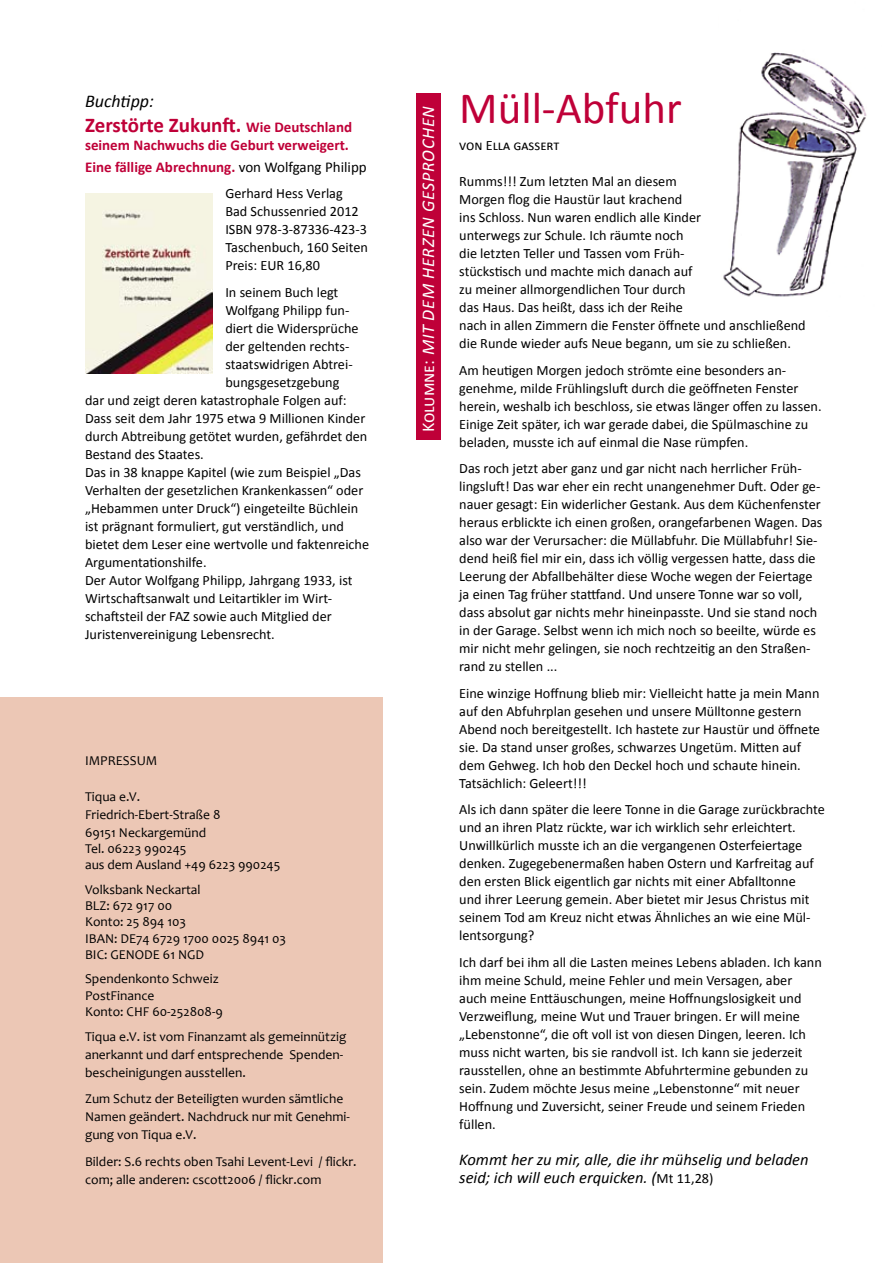
<style>
.page{position:relative;width:893px;height:1263px;background:#fff}
.page>*{position:absolute;margin:0;border:0;box-sizing:border-box;transform-origin:0 0}
.t1{font:45px "Calibri";color:#bf0038}
.t2{font:700 21px "Calibri";letter-spacing:-.005em;color:#bf0038}
.t3{font:italic 18px "Calibri";letter-spacing:.04em;color:#fff}
.t4{font:italic 18px "Calibri";color:#000}
.t5{font:italic 16.5px/18px "Calibri";color:#000}
.t6{font:700 15px/21.6px "Calibri";letter-spacing:-.01em;color:#bf0038}
.t7{font:14.25px/18px "Calibri";color:#000}
.t8{font:13.5px/18px "Candara";color:#000}
.s1{font-size:15px}
.s2{font-weight:400;color:#000}
.s3{font-style:normal}
.s4{font-style:normal;font-size:14.25px}
</style>
<div class="page">
<img style="left:723px;top:52px;width:144px;height:245px">
<img style="left:85px;top:194px;width:128px;height:179px">
<div style="left:0;top:697px;width:383px;height:566px;background:#ecc7b5"></div>
<div style="left:417px;top:94px;width:24px;height:346px;background:#bf0038"></div>
<p class="t4" style="left:85px;top:89px;width:70px">Buchtipp:</p>
<h2 class="t2" style="left:85px;top:112px;width:269px">Zerstörte Zukunft. <span class="s1">Wie Deutschland</span></h2>
<p class="t6" style="left:85px;top:134px;width:283px">seinem Nachwuchs die Geburt verweigert.<br>Eine fällige Abrechnung. <span class="s2">von Wolfgang Philipp</span></p>
<p class="t7" style="left:225px;top:185px;width:144px">Gerhard Hess Verlag<br>Bad Schussenried 2012<br>ISBN 978-3-87336-423-3<br>Taschenbuch, 160 Seiten<br>Preis: EUR 16,80</p>
<p class="t7" style="left:225px;top:283px;width:115px">In seinem Buch legt</p>
<p class="t7" style="left:225px;top:301px;width:126px">Wolfgang Philipp fun-</p>
<p class="t7" style="left:225px;top:319px;width:135px">diert die Widersprüche</p>
<p class="t7" style="left:225px;top:337px;width:126px">der geltenden rechts-</p>
<p class="t7" style="left:225px;top:355px;width:129px">staatswidrigen Abtrei-</p>
<p class="t7" style="left:225px;top:373px;width:116px">bungsgesetzgebung</p>
<p class="t7" style="left:85px;top:391px;width:263px">dar und zeigt deren katastrophale Folgen auf:</p>
<p class="t7" style="left:85px;top:409px;width:282px">Dass seit dem Jahr 1975 etwa 9 Millionen Kinder</p>
<p class="t7" style="left:85px;top:427px;width:284px">durch Abtreibung getötet wurden, gefährdet den</p>
<p class="t7" style="left:85px;top:445px;width:120px">Bestand des Staates.</p>
<p class="t7" style="left:85px;top:463px;width:277px">Das in 38 knappe Kapitel (wie zum Beispiel „Das</p>
<p class="t7" style="left:85px;top:481px;width:280px">Verhalten der gesetzlichen Krankenkassen“ oder</p>
<p class="t7" style="left:85px;top:499px;width:275px">„Hebammen unter Druck“) eingeteilte Büchlein</p>
<p class="t7" style="left:85px;top:517px;width:260px">ist prägnant formuliert, gut verständlich, und</p>
<p class="t7" style="left:85px;top:535px;width:286px">bietet dem Leser eine wertvolle und faktenreiche</p>
<p class="t7" style="left:85px;top:553px;width:123px">Argumentationshilfe.</p>
<p class="t7" style="left:85px;top:571px;width:269px">Der Autor Wolfgang Philipp, Jahrgang 1933, ist</p>
<p class="t7" style="left:85px;top:589px;width:249px">Wirtschaftsanwalt und Leitartikler im Wirt-</p>
<p class="t7" style="left:85px;top:607px;width:248px">schaftsteil der FAZ sowie auch Mitglied der</p>
<p class="t7" style="left:85px;top:625px;width:191px">Juristenvereinigung Lebensrecht.</p>
<p class="t8" style="left:85px;top:751px;width:74px">IMPRESSUM</p>
<p class="t8" style="left:85px;top:787px;width:137px">Tiqua e.V.<br>Friedrich-Ebert-Straße 8<br>69151 Neckargemünd</p>
<p class="t8" style="left:85px;top:840px;width:197px;line-height:16.2px">Tel. 06223 990245<br>aus dem Ausland +49 6223 990245</p>
<p class="t8" style="left:85px;top:881px;width:203px;line-height:16.2px">Volksbank Neckartal<br>BLZ: 672 917 00<br>Konto: 25 894 103<br>IBAN: DE74 6729 1700 0025 8941 03<br>BIC: GENODE 61 NGD</p>
<p class="t8" style="left:85px;top:971px;width:139px;line-height:16.2px">Spendenkonto Schweiz<br>PostFinance<br>Konto: CHF 60-252808-9</p>
<p class="t8" style="left:85px;top:1027px;width:263px">Tiqua e.V. ist vom Finanzamt als gemeinnützig anerkannt und darf entsprechende Spenden&shy;bescheinigungen ausstellen.</p>
<p class="t8" style="left:85px;top:1089px;width:266px">Zum Schutz der Beteiligten wurden sämtliche<br>Namen geändert. Nachdruck nur mit Genehmi&shy;gung von Tiqua e.V.</p>
<p class="t8" style="left:85px;top:1152px;width:273px">Bilder: S.6 rechts oben Tsahi Levent-Levi / flickr. com; alle anderen: cscott2006 / flickr.com</p>
<p class="t3" style="left:416px;top:432px;width:327px;rotate:-90deg"><span class="s3">Kolumne:</span> Mit dem Herzen gesprochen</p>
<h1 class="t1" style="left:459px;top:80px;width:224px">Müll-Abfuhr</h1>
<p class="t7" style="left:459px;top:136px;width:102px">von Ella gassert</p>
<p class="t7" style="left:459px;top:172px;width:348px">Rumms!!! Zum letzten Mal an diesem<br>Morgen flog die Haustür laut krachend<br>ins Schloss. Nun waren endlich alle Kinder<br>unterwegs zur Schule. Ich räumte noch<br>die letzten Teller und Tassen vom Früh-<br>stückstisch und machte mich danach auf<br>zu meiner allmorgendlichen Tour durch<br>das Haus. Das heißt, dass ich der Reihe<br>nach in allen Zimmern die Fenster öffnete und anschließend die Runde wieder aufs Neue begann, um sie zu schließen.</p>
<p class="t7" style="left:459px;top:361px;width:364px">Am heutigen Morgen jedoch strömte eine besonders an&shy;genehme, milde Frühlingsluft durch die geöffneten Fenster herein, weshalb ich beschloss, sie etwas länger offen zu lassen.<br>Einige Zeit später, ich war gerade dabei, die Spülmaschine zu beladen, musste ich auf einmal die Nase rümpfen.</p>
<p class="t7" style="left:459px;top:459px;width:365px">Das roch jetzt aber ganz und gar nicht nach herrlicher Früh&shy;lingsluft! Das war eher ein recht unangenehmer Duft. Oder ge&shy;nauer gesagt: Ein widerlicher Gestank. Aus dem Küchenfenster heraus erblickte ich einen großen, orangefarbenen Wagen. Das also war der Verursacher: die Müllabfuhr. Die Müllabfuhr! Sie&shy;dend heiß fiel mir ein, dass ich völlig vergessen hatte, dass die Leerung der Abfallbehälter diese Woche wegen der Feiertage ja einen Tag früher stattfand. Und unsere Tonne war so voll, dass absolut gar nichts mehr hineinpasste. Und sie stand noch in der Garage. Selbst wenn ich mich noch so beeilte, würde es mir nicht mehr gelingen, sie noch rechtzeitig an den Straßen&shy;rand zu stellen ...</p>
<p class="t7" style="left:459px;top:684px;width:362px">Eine winzige Hoffnung blieb mir: Vielleicht hatte ja mein Mann auf den Abfuhrplan gesehen und unsere Mülltonne gestern Abend noch bereitgestellt. Ich hastete zur Haustür und öffnete sie. Da stand unser großes, schwarzes Ungetüm. Mitten auf dem Gehweg. Ich hob den Deckel hoch und schaute hinein.<br>Tatsächlich: Geleert!!!</p>
<p class="t7" style="left:459px;top:800px;width:367px">Als ich dann später die leere Tonne in die Garage zurückbrachte und an ihren Platz rückte, war ich wirklich sehr erleichtert.<br>Unwillkürlich musste ich an die vergangenen Osterfeiertage denken. Zugegebenermaßen haben Ostern und Karfreitag auf den ersten Blick eigentlich gar nichts mit einer Abfalltonne<br>und ihrer Leerung gemein. Aber bietet mir Jesus Christus mit seinem Tod am Kreuz nicht etwas Ähnliches an wie eine Mül&shy;lentsorgung?</p>
<p class="t7" style="left:459px;top:953px;width:364px">Ich darf bei ihm all die Lasten meines Lebens abladen. Ich kann ihm meine Schuld, meine Fehler und mein Versagen, aber auch meine Enttäuschungen, meine Hoffnungslosigkeit und Verzweiflung, meine Wut und Trauer bringen. Er will meine „Lebenstonne“, die oft voll ist von diesen Dingen, leeren. Ich muss nicht warten, bis sie randvoll ist. Ich kann sie jederzeit rausstellen, ohne an bestimmte Abfuhrtermine gebunden zu sein. Zudem möchte Jesus meine „Lebenstonne“ mit neuer Hoffnung und Zuversicht, seiner Freude und seinem Frieden füllen.</p>
<p class="t5" style="left:459px;top:1149px;width:351px">Kommt her zu mir, alle, die ihr mühselig und beladen seid; ich will euch erquicken. (<span class="s4">Mt 11,28)</span></p>
</div>
